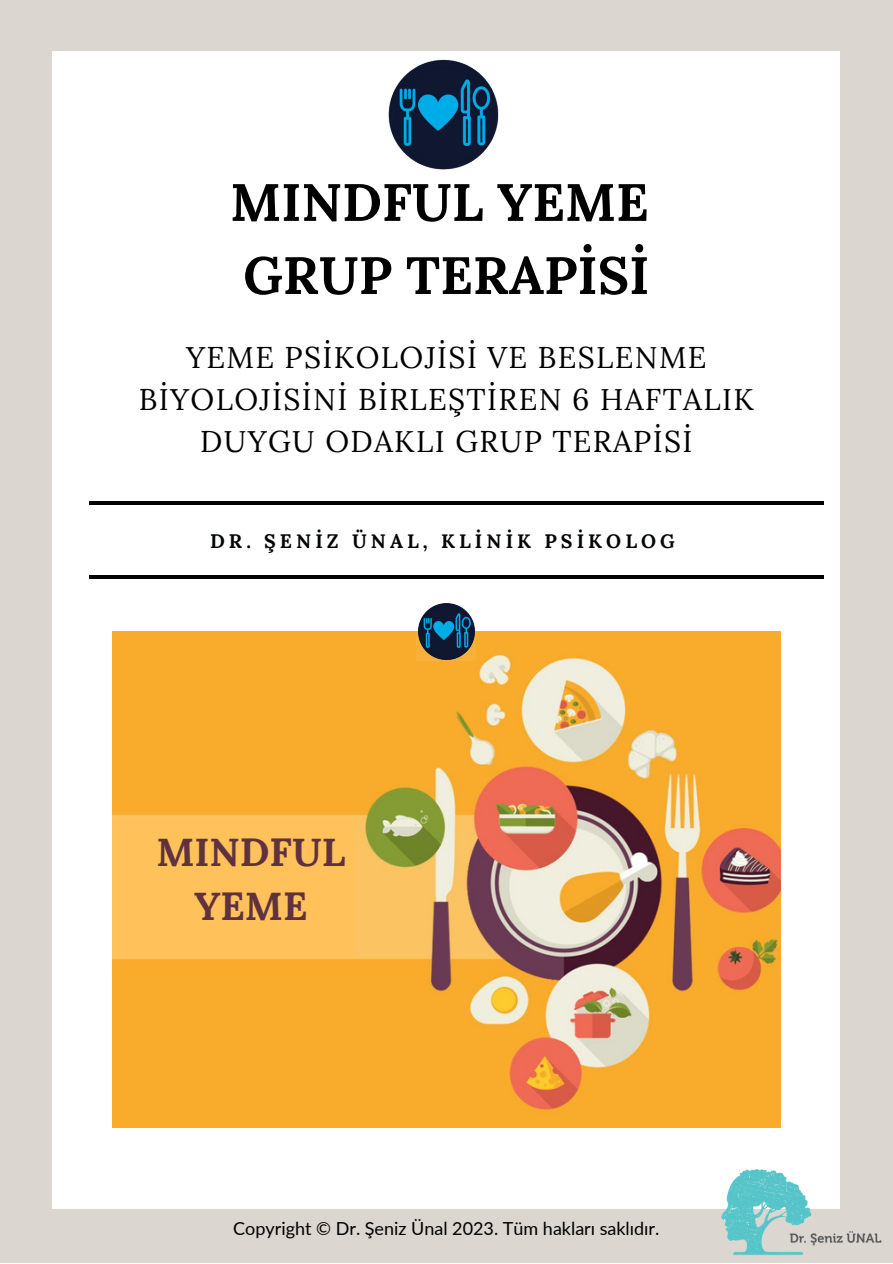
<style>
.page{position:relative;width:893px;height:1264px;background:#fff}
.page>*{position:absolute;margin:0;border:0;box-sizing:border-box;transform-origin:0 0}
.t1{font:700 52.5px/73.1px "Lora";color:#000}
.t2{font:700 39.15px/54px "Lora";color:#603240;text-align:center}
.t3{font:30px/41.5px "Lora";letter-spacing:.045em;color:#000;text-align:center}
.t4{font:700 19.5px "Lora";letter-spacing:.21em;color:#040606}
.t5{font:18px "Lato";color:#000}
</style>
<div class="page">
<div style="left:0;top:0;width:892px;height:1262px;background:#dbd6d0"></div>
<div style="left:53px;top:52px;width:786px;height:1157px;background:#fff"></div>
<img style="left:112px;top:631px;width:668px;height:496px">
<hr style="left:89px;top:501px;width:734px;height:4px;background:#000">
<hr style="left:89px;top:575px;width:734px;height:3px;background:#000">
<img style="left:721px;top:1160px;width:161px;height:95px">
<div style="left:112px;top:818px;width:243px;height:137px;background:#ffc159"></div>
<img style="left:417px;top:603px;width:58px;height:57px">
<img style="left:388px;top:59px;width:111px;height:111px">
<h1 class="t1" style="left:230px;top:165px;width:421px">MINDFUL YEME<br>GRUP TERAPİSİ</h1>
<p class="t3" style="left:139px;top:337px;width:616px">YEME PSİKOLOJİSİ VE BESLENME<br>BİYOLOJİSİNİ BİRLEŞTİREN 6 HAFTALIK<br>DUYGU ODAKLI GRUP TERAPİSİ</p>
<p class="t4" style="left:210px;top:528px;width:466px">DR. ŞENİZ ÜNAL, KLİNİK PSİKOLOG</p>
<h2 class="t2" style="left:156px;top:824px;width:190px">MINDFUL<br>YEME</h2>
<p class="t5" style="left:233px;top:1216px;width:427px">Copyright © Dr. Şeniz Ünal 2023. Tüm hakları saklıdır.</p>
</div>
